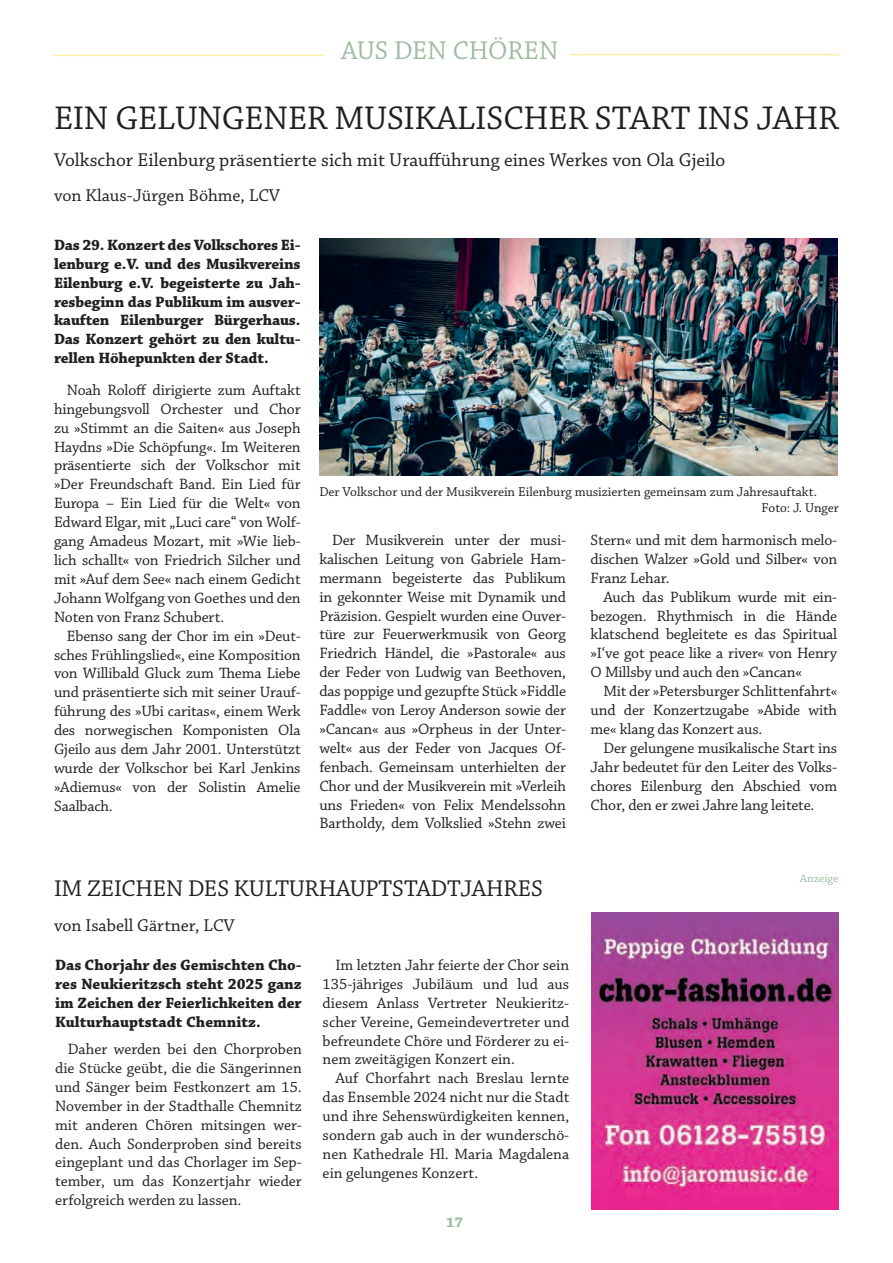
<style>
.page{position:relative;width:893px;height:1263px;background:#fff}
.page>*{position:absolute;margin:0;border:0;box-sizing:border-box;transform-origin:0 0}
.t1{font:34.5px "Chaparral Pro";letter-spacing:-.005em;color:#231f20}
.t2{font:27px "Chaparral Pro";letter-spacing:.005em;color:#9fbba2}
.t3{font:24px "Chaparral Pro";letter-spacing:-.01em;color:#231f20}
.t4{font:19.5px "Chaparral Pro";color:#231f20}
.t5{font:18px "Chaparral Pro";color:#231f20}
.t6{font:15.75px/18.9px "Chaparral Pro";letter-spacing:-.01em;color:#231f20;text-align:justify}
.t7{font:700 15.75px/18.9px "Chaparral Pro";color:#231f20;text-align:justify}
.t8{font:700 15px "Chaparral Pro";color:#9fbba2}
.t9{font:13.5px/16.2px "Chaparral Pro";color:#231f20}
.t10{font:12px "Chaparral Pro";color:#9fbba2}
</style>
<div class="page">
<hr style="left:54px;top:55px;width:269px;height:1px;background:#ffeda0">
<hr style="left:570px;top:54px;width:269px;height:1px;background:#ffeda0">
<img style="left:320px;top:238px;width:518px;height:238px">
<img style="left:592px;top:912px;width:246px;height:298px">
<h2 class="t2" style="left:341px;top:36px;width:219px">AUS DEN CHÖREN</h2>
<h1 class="t1" style="left:54px;top:98px;width:786px">EIN GELUNGENER MUSIKALISCHER START INS JAHR</h1>
<p class="t4" style="left:54px;top:149px;width:673px">Volkschor Eilenburg präsentierte sich mit Uraufführung eines Werkes von Ola Gjeilo</p>
<p class="t5" style="left:54px;top:185px;width:228px">von Klaus-Jürgen Böhme, LCV</p>
<p class="t7" style="left:54px;top:236px;width:248px">Das 29. Konzert des Volkschores Ei&shy;lenburg e.V. und des Musikvereins Eilenburg e.V. begeisterte zu Jah&shy;resbeginn das Publikum im ausver&shy;kauften Eilenburger Bürgerhaus.<br>Das Konzert gehört zu den kultu&shy;rellen Höhepunkten der Stadt.</p>
<p class="t6" style="left:54px;top:381px;width:248px;text-indent:13px">Noah Roloff dirigierte zum Auftakt hingebungsvoll Orchester und Chor zu »Stimmt an die Saiten« aus Joseph Haydns »Die Schöpfung«. Im Weiteren präsentierte sich der Volkschor mit »Der Freundschaft Band. Ein Lied für Europa – Ein Lied für die Welt« von Edward Elgar, mit „Luci care“ von Wolf&shy;gang Amadeus Mozart, mit »Wie lieb&shy;lich schallt« von Friedrich Silcher und mit »Auf dem See« nach einem Gedicht Johann Wolfgang von Goethes und den Noten von Franz Schubert.</p>
<p class="t6" style="left:54px;top:627px;width:248px;text-indent:13px">Ebenso sang der Chor im ein »Deut&shy;sches Frühlingslied«, eine Komposition von Willibald Gluck zum Thema Liebe und präsentierte sich mit seiner Urauf&shy;führung des »Ubi caritas«, einem Werk des norwegischen Komponisten Ola Gjeilo aus dem Jahr 2001. Unterstützt wurde der Volkschor bei Karl Jenkins »Adiemus« von der Solistin Amelie Saalbach.</p>
<p class="t9" style="left:762px;top:484px;width:79px;text-indent:-442px">Der Volkschor und der Musikverein Eilenburg musizierten gemeinsam zum Jahresauftakt.<br>Foto: J. Unger</p>
<p class="t6" style="left:319px;top:531px;width:248px;text-indent:13px">Der Musikverein unter der musi&shy;kalischen Leitung von Gabriele Ham&shy;mermann begeisterte das Publikum in gekonnter Weise mit Dynamik und Präzision. Gespielt wurden eine Ouver&shy;türe zur Feuerwerkmusik von Georg Friedrich Händel, die »Pastorale« aus der Feder von Ludwig van Beethoven, das poppige und gezupfte Stück »Fiddle Faddle« von Leroy Anderson sowie der »Cancan« aus »Orpheus in der Unter&shy;welt« aus der Feder von Jacques Of&shy;fenbach. Gemeinsam unterhielten der Chor und der Musikverein mit »Verleih uns Frieden« von Felix Mendelssohn Bartholdy, dem Volkslied »Stehn zwei</p>
<p class="t6" style="left:591px;top:531px;width:248px">Stern« und mit dem harmonisch melo&shy;dischen Walzer »Gold und Silber« von Franz Lehar.</p>
<p class="t6" style="left:591px;top:588px;width:248px;text-indent:13px">Auch das Publikum wurde mit ein&shy;bezogen. Rhythmisch in die Hände klatschend begleitete es das Spiritual »I‘ve got peace like a river« von Henry O Millsby und auch den »Cancan«</p>
<p class="t6" style="left:591px;top:682px;width:248px;text-indent:13px">Mit der »Petersburger Schlittenfahrt« und der Konzertzugabe »Abide with me« klang das Konzert aus.</p>
<p class="t6" style="left:591px;top:739px;width:248px;text-indent:13px">Der gelungene musikalische Start ins Jahr bedeutet für den Leiter des Volks&shy;chores Eilenburg den Abschied vom Chor, den er zwei Jahre lang leitete.</p>
<h3 class="t3" style="left:54px;top:875px;width:490px">IM ZEICHEN DES KULTURHAUPTSTADTJAHRES</h3>
<p class="t5" style="left:54px;top:915px;width:182px">von Isabell Gärtner, LCV</p>
<p class="t7" style="left:55px;top:956px;width:248px">Das Chorjahr des Gemischten Cho&shy;res Neukieritzsch steht 2025 ganz im Zeichen der Feierlichkeiten der Kulturhauptstadt Chemnitz.</p>
<p class="t6" style="left:55px;top:1040px;width:248px;text-indent:13px">Daher werden bei den Chorproben die Stücke geübt, die die Sängerinnen und Sänger beim Festkonzert am 15.<br>November in der Stadthalle Chemnitz mit anderen Chören mitsingen wer&shy;den. Auch Sonderproben sind bereits eingeplant und das Chorlager im Sep&shy;tember, um das Konzertjahr wieder erfolgreich werden zu lassen.</p>
<p class="t6" style="left:323px;top:956px;width:248px;text-indent:13px">Im letzten Jahr feierte der Chor sein 135-jähriges Jubiläum und lud aus diesem Anlass Vertreter Neukieritz&shy;scher Vereine, Gemeindevertreter und befreundete Chöre und Förderer zu ei&shy;nem zweitägigen Konzert ein.</p>
<p class="t6" style="left:323px;top:1069px;width:248px;text-indent:13px">Auf Chorfahrt nach Breslau lernte das Ensemble 2024 nicht nur die Stadt und ihre Sehenswürdigkeiten kennen, sondern gab auch in der wunderschö&shy;nen Kathedrale Hl. Maria Magdalena ein gelungenes Konzert.</p>
<p class="t8" style="left:446px;top:1214px;width:18px">17</p>
<p class="t10" style="left:800px;top:871px;width:40px">Anzeige</p>
</div>
